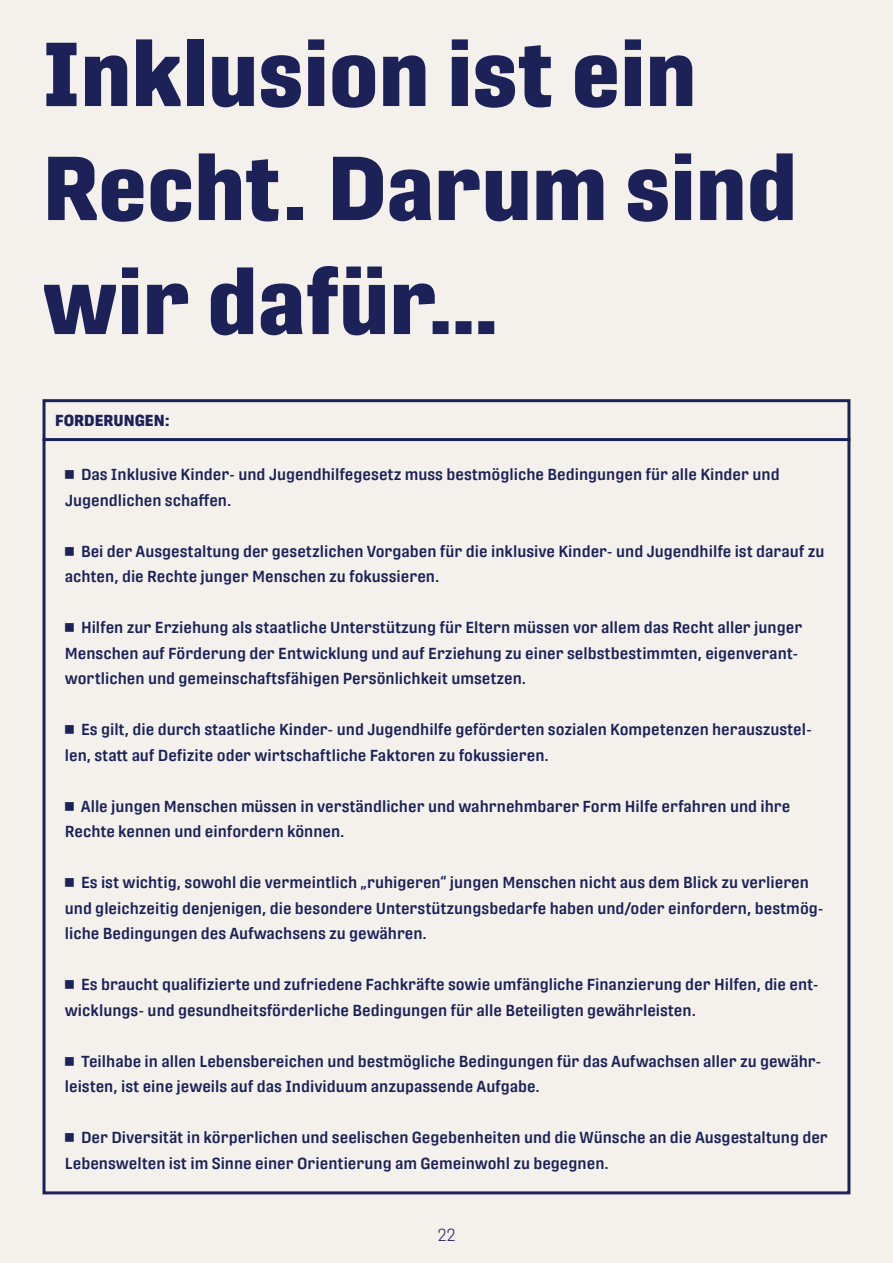
<style>
.page{position:relative;width:893px;height:1263px;background:#f4f0eb}
.page>*{position:absolute;margin:0;border:0;box-sizing:border-box;transform-origin:0 0}
.t1{font:800 90px/114px "Protipo Narrow";color:#1c2258}
.t2{font:300 17.25px "Protipo Narrow";color:#1c2258}
.t3{font:600 15.9px/25.5px "Protipo Narrow";color:#1c2258}
.t4{font:800 15.9px "Protipo Narrow";color:#1c2258}
</style>
<div class="page">
<hr style="left:43px;top:438px;width:807px;height:3px;background:#1c2258">
<p class="t1" style="left:43px;top:17px;width:756px">Inklusion ist ein<br>Recht. Darum sind wir dafür…</p>
<p class="t4" style="left:55px;top:411px;width:116px">FORDERUNGEN:</p>
<p class="t3" style="left:65px;top:462px;width:716px">◼ Das Inklusive Kinder- und Jugendhilfegesetz muss bestmögliche Bedingungen für alle Kinder und<br>Jugendlichen schaffen.</p>
<p class="t3" style="left:65px;top:538px;width:761px">◼ Bei der Ausgestaltung der gesetzlichen Vorgaben für die inklusive Kinder- und Jugendhilfe ist darauf zu achten, die Rechte junger Menschen zu fokussieren.</p>
<p class="t3" style="left:65px;top:615px;width:739px">◼ Hilfen zur Erziehung als staatliche Unterstützung für Eltern müssen vor allem das Recht aller junger<br>Menschen auf Förderung der Entwicklung und auf Erziehung zu einer selbstbestimmten, eigenverant&shy;wortlichen und gemeinschaftsfähigen Persönlichkeit umsetzen.</p>
<p class="t3" style="left:65px;top:717px;width:748px">◼ Es gilt, die durch staatliche Kinder- und Jugendhilfe geförderten sozialen Kompetenzen herauszustel&shy;len, statt auf Defizite oder wirtschaftliche Faktoren zu fokussieren.</p>
<p class="t3" style="left:65px;top:793px;width:727px">◼ Alle jungen Menschen müssen in verständlicher und wahrnehmbarer Form Hilfe erfahren und ihre<br>Rechte kennen und einfordern können.</p>
<p class="t3" style="left:65px;top:870px;width:760px">◼ Es ist wichtig, sowohl die vermeintlich „ruhigeren“ jungen Menschen nicht aus dem Blick zu verlieren und gleichzeitig denjenigen, die besondere Unterstützungsbedarfe haben und/oder einfordern, bestmög&shy;liche Bedingungen des Aufwachsens zu gewähren.</p>
<p class="t3" style="left:65px;top:972px;width:755px">◼ Es braucht qualifizierte und zufriedene Fachkräfte sowie umfängliche Finanzierung der Hilfen, die ent&shy;wicklungs- und gesundheitsförderliche Bedingungen für alle Beteiligten gewährleisten.</p>
<p class="t3" style="left:65px;top:1048px;width:758px">◼ Teilhabe in allen Lebensbereichen und bestmögliche Bedingungen für das Aufwachsen aller zu gewähr&shy;leisten, ist eine jeweils auf das Individuum anzupassende Aufgabe.</p>
<p class="t3" style="left:65px;top:1125px;width:765px">◼ Der Diversität in körperlichen und seelischen Gegebenheiten und die Wünsche an die Ausgestaltung der<br>Lebenswelten ist im Sinne einer Orientierung am Gemeinwohl zu begegnen.</p>
<p class="t2" style="left:437px;top:1224px;width:20px">22</p>
</div>
